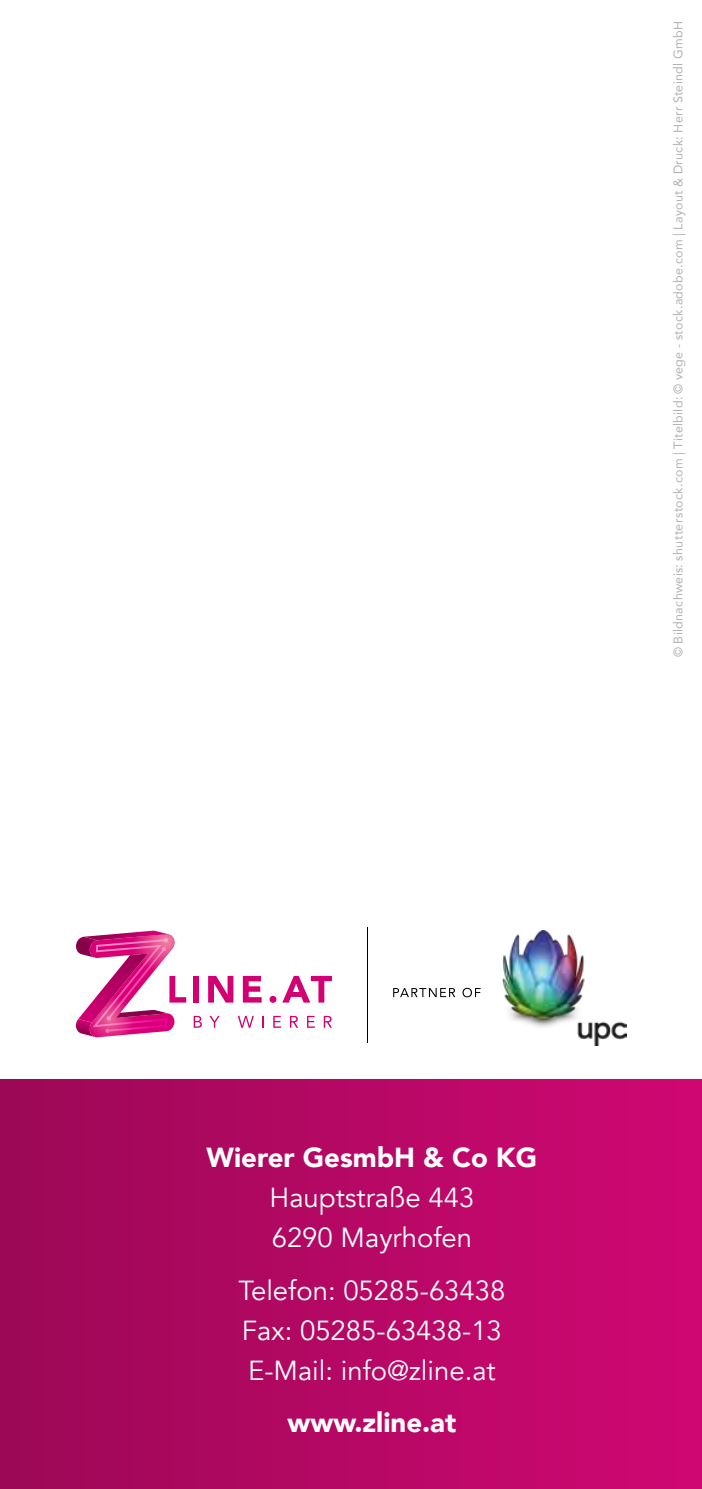
<style>
.page{position:relative;width:702px;height:1489px;background:#fff}
.page>*{position:absolute;margin:0;border:0;box-sizing:border-box;transform-origin:0 0}
.t1{font:27.5px/40px "Avenir";color:#fff}
.t2{font:900 27.5px "Avenir";color:#fff}
.t3{font:12.5px "Avenir";letter-spacing:.025em;color:#b3b2b2}
</style>
<div class="page">
<div style="left:0;top:1079px;width:702px;height:409px;background:linear-gradient(to right,#9c0856,#d00773)"></div>
<svg style="left:393px;top:988px;width:62px;height:9px"></svg>
<svg style="left:462px;top:987px;width:18px;height:10px"></svg>
<hr style="left:367px;top:927px;width:1px;height:115px;background:#000">
<div style="left:193px;top:975px;width:6px;height:27px;background:#d30074"></div>
<svg style="left:208px;top:975px;width:25px;height:27px"></svg>
<svg style="left:243px;top:975px;width:19px;height:27px"></svg>
<svg style="left:269px;top:995px;width:7px;height:7px"></svg>
<svg style="left:282px;top:975px;width:50px;height:27px"></svg>
<svg style="left:194px;top:1015px;width:8px;height:12px"></svg>
<svg style="left:209px;top:1015px;width:11px;height:12px"></svg>
<svg style="left:238px;top:1015px;width:16px;height:12px"></svg>
<svg style="left:273px;top:1015px;width:8px;height:12px"></svg>
<svg style="left:290px;top:1015px;width:8px;height:12px"></svg>
<svg style="left:307px;top:1015px;width:8px;height:12px"></svg>
<svg style="left:324px;top:1015px;width:8px;height:12px"></svg>
<svg style="left:76px;top:930px;width:110px;height:107px"></svg>
<img style="left:502px;top:930px;width:124px;height:115px">
<p class="t3" style="left:668px;top:657px;width:637px;rotate:-90deg">© Bildnachweis: shutterstock.com | Titelbild: © vege - stock.adobe.com | Layout &amp; Druck: Herr Steindl GmbH</p>
<h1 class="t2" style="left:206px;top:1134px;width:332px">Wierer GesmbH &amp; Co KG</h1>
<h1 class="t1" style="left:269px;top:1178px;width:206px">Hauptstraße 443<br>6290 Mayrhofen</h1>
<h1 class="t1" style="left:238px;top:1270px;width:268px">Telefon: 05285-63438<br>Fax: 05285-63438-13<br>E-Mail: info@zline.at</h1>
<h1 class="t2" style="left:287px;top:1399px;width:170px">www.zline.at</h1>
</div>
